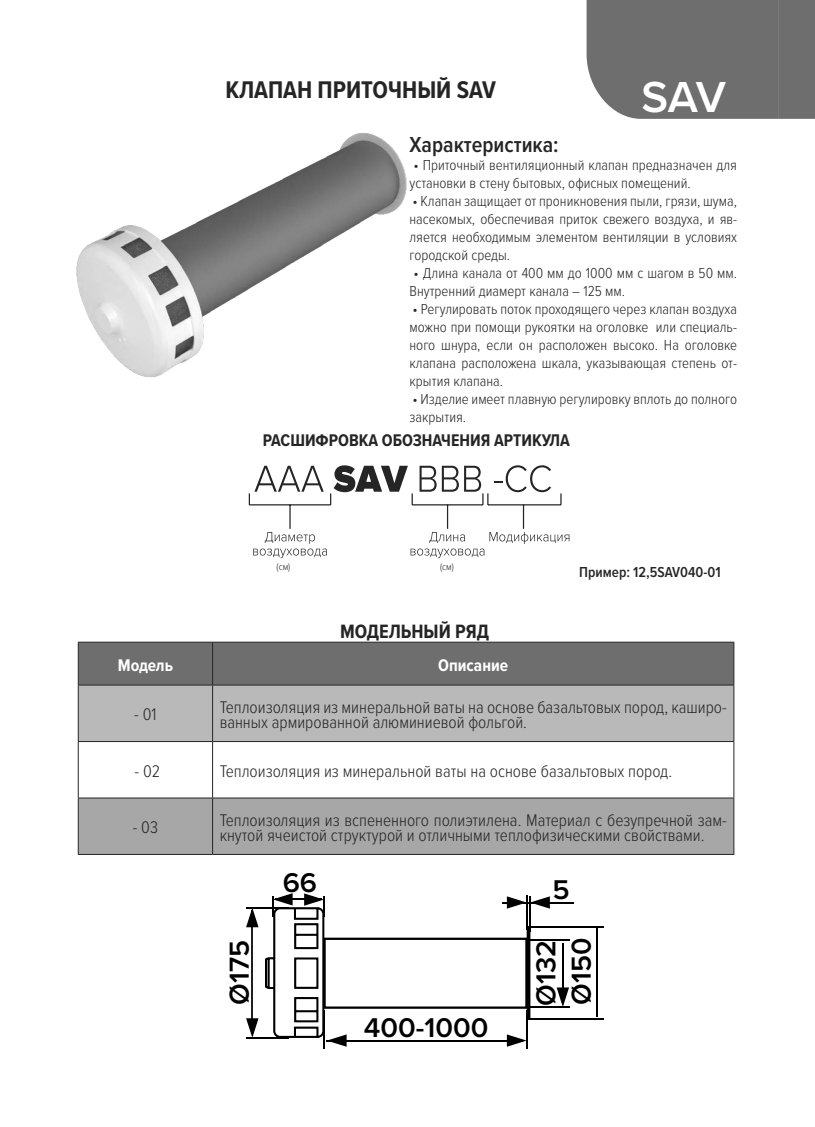
<style>
.page{position:relative;width:815px;height:1127px;background:#fff}
.page>*{position:absolute;margin:0;border:0;box-sizing:border-box;transform-origin:0 0}
.t1{font:600 45px "Proxima Nova";color:#fff}
.t2{font:600 28.5px/35.2px "Proxima Nova";color:#000}
.t3{font:600 28px "Proxima Nova";color:#000}
.t4{font:700 25px "Proxima Nova Cond";color:#252525}
.t5{font:600 22.5px "Proxima Nova Cond";color:#252525}
.t6{font:700 20px "Proxima Nova Cond";color:#252525}
.t7{font:300 17.5px/15px "Proxima Nova Cond";color:#252525}
.t8{font:700 17.5px "Proxima Nova Cond";color:#252525}
.t9{font:700 17.5px "Proxima Nova Cond";color:#fff}
.t10{font:300 15px/18px "Proxima Nova Cond";color:#252525}
.t11{font:600 15px "Proxima Nova Cond";color:#252525}
.t12{font:300 10px "Proxima Nova Cond";color:#252525}
</style>
<div class="page">
<div style="left:587px;top:0;width:228px;height:119px;background:#6e6e6e"></div>
<img style="left:76px;top:133px;width:331px;height:244px">
<svg style="left:79px;top:643px;width:654px;height:98px;background:#989898"></svg>
<div style="left:79px;top:798px;width:654px;height:56px;background:#a7a7a7"></div>
<hr style="left:212px;top:685px;width:1px;height:56px;background:#252525">
<hr style="left:212px;top:742px;width:1px;height:56px;background:#252525">
<hr style="left:212px;top:798px;width:1px;height:56px;background:#252525">
<hr style="left:78px;top:741px;width:135px;height:1px;background:#252525">
<hr style="left:213px;top:741px;width:521px;height:1px;background:#252525">
<hr style="left:78px;top:797px;width:135px;height:1px;background:#252525">
<hr style="left:213px;top:797px;width:521px;height:1px;background:#252525">
<hr style="left:78px;top:642px;width:135px;height:1px;background:#252525">
<hr style="left:78px;top:642px;width:1px;height:43px;background:#252525">
<hr style="left:78px;top:685px;width:135px;height:1px;background:#252525">
<hr style="left:78px;top:685px;width:1px;height:56px;background:#252525">
<hr style="left:733px;top:685px;width:1px;height:56px;background:#252525">
<hr style="left:78px;top:742px;width:1px;height:56px;background:#252525">
<hr style="left:733px;top:742px;width:1px;height:56px;background:#252525">
<hr style="left:78px;top:798px;width:1px;height:56px;background:#252525">
<hr style="left:733px;top:798px;width:1px;height:56px;background:#252525">
<hr style="left:78px;top:854px;width:135px;height:1px;background:#252525">
<hr style="left:213px;top:854px;width:521px;height:1px;background:#252525">
<hr style="left:213px;top:642px;width:521px;height:1px;background:#252525">
<hr style="left:212px;top:642px;width:1px;height:43px;background:#252525">
<hr style="left:733px;top:642px;width:1px;height:43px;background:#252525">
<hr style="left:213px;top:685px;width:521px;height:1px;background:#252525">
<hr style="left:527px;top:939px;width:42px;height:1px;background:#000">
<hr style="left:526px;top:927px;width:77px;height:1px;background:#000">
<hr style="left:527px;top:1006px;width:42px;height:1px;background:#000">
<hr style="left:526px;top:1018px;width:77px;height:2px;background:#000">
<hr style="left:527px;top:896px;width:1px;height:34px;background:#000">
<hr style="left:562px;top:943px;width:1px;height:58px;background:#000">
<hr style="left:597px;top:929px;width:1px;height:88px;background:#000">
<div style="left:323px;top:937px;width:205px;height:72px;border:2px solid #000"></div>
<hr style="left:529px;top:896px;width:1px;height:35px;background:#000">
<hr style="left:527px;top:928px;width:2px;height:90px;background:#000">
<hr style="left:528px;top:928px;width:2px;height:90px;background:#000">
<hr style="left:502px;top:902px;width:72px;height:1px;background:#000">
<hr style="left:327px;top:1040px;width:196px;height:1px;background:#000">
<hr style="left:526px;top:1010px;width:1px;height:38px;background:#000">
<hr style="left:323px;top:1010px;width:1px;height:38px;background:#000">
<svg style="left:557px;top:987px;width:12px;height:19px"></svg>
<svg style="left:507px;top:1020px;width:21px;height:27px"></svg>
<svg style="left:507px;top:896px;width:43px;height:12px"></svg>
<svg style="left:249px;top:465px;width:320px;height:93px"></svg>
<svg style="left:246px;top:893px;width:101px;height:154px"></svg>
<h3 class="t4" style="left:225px;top:71px;width:272px">КЛАПАН ПРИТОЧНЫЙ SAV</h3>
<h1 class="t1" style="left:642px;top:63px;width:86px">SAV</h1>
<h3 class="t5" style="left:410px;top:128px;width:151px">Характеристика:</h3>
<p class="t10" style="left:410px;top:155px;width:329px">• Приточный вентиляционный клапан предназначен для установки в стену бытовых, офисных помещений.</p>
<p class="t10" style="left:410px;top:191px;width:329px;text-align:justify">• Клапан защищает от проникновения пыли, грязи, шума, насекомых, обеспечивая приток свежего воздуха, и яв&shy;ляется необходимым элементом вентиляции в условиях городской среды.</p>
<p class="t10" style="left:410px;top:263px;width:329px">• Длина канала от 400 мм до 1000 мм с шагом в 50 мм.<br>Внутренний диамерт канала – 125 мм.</p>
<p class="t10" style="left:410px;top:299px;width:329px;text-align:justify">• Регулировать поток проходящего через клапан воздуха можно при помощи рукоятки на оголовке или специаль&shy;ного шнура, если он расположен высоко. На оголовке клапана расположена шкала, указывающая степень от&shy;крытия клапана.</p>
<p class="t10" style="left:410px;top:389px;width:329px">• Изделие имеет плавную регулировку вплоть до полного закрытия.</p>
<p class="t8" style="left:263px;top:427px;width:309px">РАСШИФРОВКА ОБОЗНАЧЕНИЯ АРТИКУЛА</p>
<p class="t12" style="left:277px;top:560px;width:15px">(см)</p>
<p class="t12" style="left:440px;top:560px;width:15px">(см)</p>
<h3 class="t6" style="left:340px;top:616px;width:150px">МОДЕЛЬНЫЙ РЯД</h3>
<p class="t11" style="left:579px;top:561px;width:143px">Пример: 12,5SAV040-01</p>
<p class="t9" style="left:118px;top:652px;width:57px">Модель</p>
<p class="t9" style="left:438px;top:652px;width:72px">Описание</p>
<p class="t7" style="left:134px;top:706px;width:24px">- 01</p>
<p class="t7" style="left:220px;top:698px;width:509px">Теплоизоляция из минеральной ваты на основе базальтовых пород, каширо&shy;ванных армированной алюминиевой фольгой.</p>
<p class="t7" style="left:135px;top:762px;width:27px">- 02</p>
<p class="t7" style="left:220px;top:762px;width:454px">Теплоизоляция из минеральной ваты на основе базальтовых пород.</p>
<p class="t7" style="left:133px;top:819px;width:27px">- 03</p>
<p class="t7" style="left:220px;top:811px;width:509px">Теплоизоляция из вспененного полиэтилена. Материал с безупречной зам&shy;кнутой ячеистой структурой и отличными теплофизическими свойствами.</p>
<h2 class="t2" style="left:221px;top:1004px;width:66px;rotate:-90deg">Ø175</h2>
<h3 class="t3" style="left:283px;top:861px;width:36px">66</h3>
<h3 class="t3" style="left:364px;top:1006px;width:126px">400-1000</h3>
<h3 class="t3" style="left:553px;top:869px;width:19px">5</h3>
<h2 class="t2" style="left:528px;top:1006px;width:70px;rotate:-90deg">Ø132<br>Ø150</h2>
</div>
